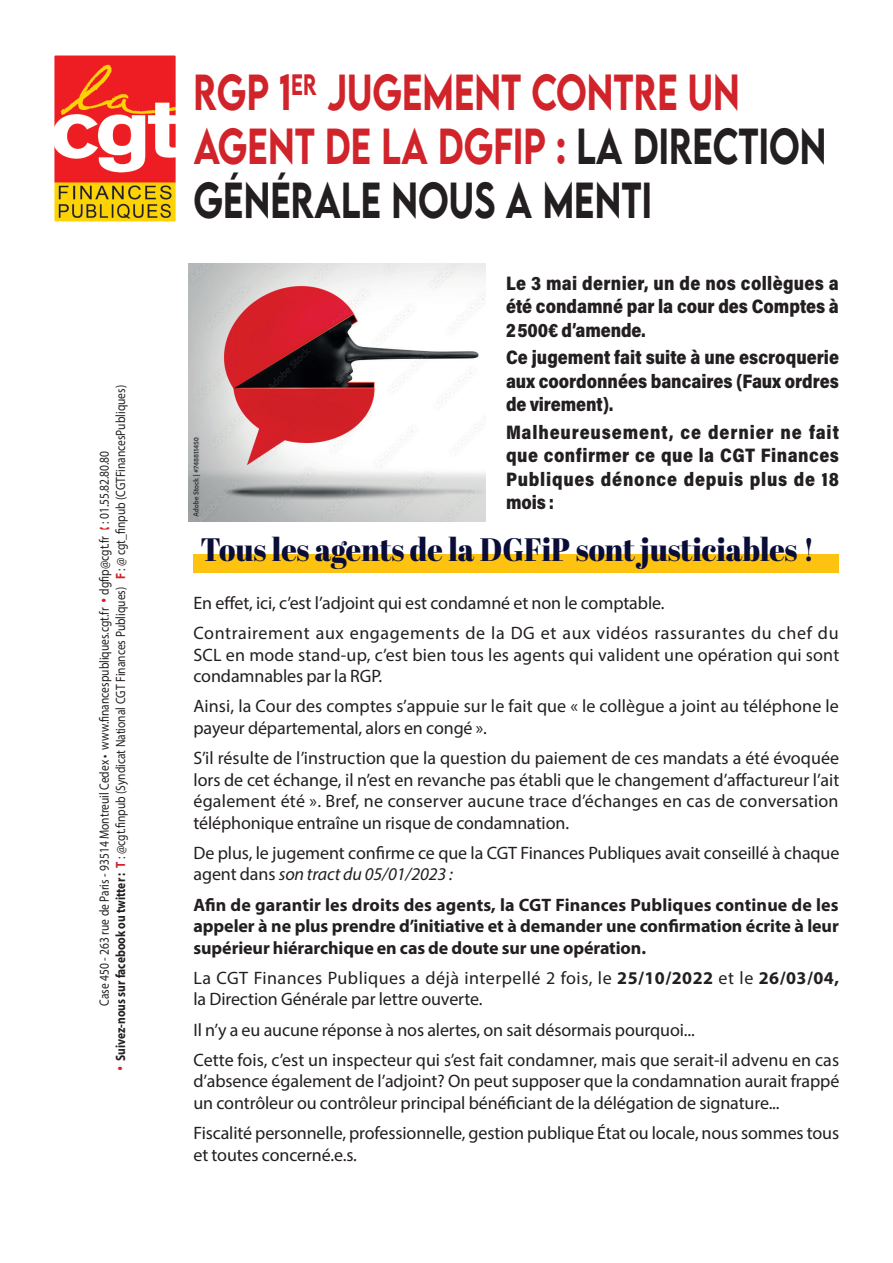
<style>
.page{position:relative;width:893px;height:1263px;background:#fff}
.page>*{position:absolute;margin:0;border:0;box-sizing:border-box;transform-origin:0 0}
.t1{font:500 45px/54px "LEMONMILK";color:#d1232a;scale:.77 1}
.t2{font:32.4px "Abril Fatface";color:#0a0d37;scale:.92 1}
.t3{font:900 19.5px/23.4px "Acumin Pro Semi Cond";color:#231f20;text-align:justify;scale:.9 1}
.t4{font:18px/21.6px "Myriad Pro";letter-spacing:-.005em;color:#231f20}
.t5{font:700 18px/21.6px "Myriad Pro";letter-spacing:-.005em;color:#231f20;text-align:justify}
.t6{font:18px/30.2px "Myriad Pro";letter-spacing:.03em;color:#231f20}
.t7{font:18px/21.6px "Myriad Pro";letter-spacing:.02em;color:#231f20}
.t8{font:13.5px "Myriad Pro";color:#231f20;scale:.85 1}
.s1{color:#d1232a}
.s2{font-weight:700}
.s3{font-weight:700;color:#d1232a}
.s4{color:#231f20}
.s5{font-style:italic}
</style>
<div class="page">
<img style="left:55px;top:57px;width:120px;height:163px">
<div style="left:51px;top:53px;width:128px;height:171px;border:3px solid #fff"></div>
<div style="left:193px;top:554px;width:646px;height:19px;background:#fec210"></div>
<img style="left:188px;top:264px;width:298px;height:257px">
<p class="t8" style="left:112px;top:1071px;width:809px;rotate:-90deg"><span class="s1">•</span> <span class="s2">Suivez-nous sur facebook ou twitter :</span> <span class="s3">T</span> : @cgt.finpub (Syndicat National CGT Finances Publiques) <span class="s3">F</span> : @ cgt_finpub (CGTFinancesPubliques)</p>
<p class="t8" style="left:96px;top:1006px;width:654px;rotate:-90deg">Case 450 - 263 rue de Paris - 93514 Montreuil Cedex • www.financespubliques.cgt.fr <span class="s1">•</span> dgfip@cgt.fr : 01.55.82.80.80</p>
<h1 class="t1" style="left:193px;top:65px;width:824px">RGP 1<sup>ER</sup> JUGEMENT CONTRE UN<br>AGENT DE LA DGFIP : <span class="s4">LA DIRECTION<br>GÉNÉRALE NOUS A MENTI</span></h1>
<p class="t3" style="left:506px;top:271px;width:371px">Le 3 mai dernier, un de nos collègues a été condamné par la cour des Comptes à 2500€ d’amende.</p>
<p class="t3" style="left:506px;top:345px;width:372px">Ce jugement fait suite à une escroquerie aux coordonnées bancaires (Faux ordres de virement).</p>
<p class="t3" style="left:506px;top:419px;width:372px">Malheureusement, ce dernier ne fait que confirmer ce que la CGT Finances Publiques dénonce depuis plus de 18 mois :</p>
<h2 class="t2" style="left:200px;top:527px;width:669px">Tous les agents de la DGFiP sont justiciables !</h2>
<p class="t6" style="left:193px;top:587px;width:647px">En effet, ici, c’est l’adjoint qui est condamné et non le comptable.<br>Contrairement aux engagements de la DG et aux vidéos rassurantes du chef du</p>
<p class="t4" style="left:193px;top:643px;width:647px">SCL en mode stand-up, c’est bien tous les agents qui valident une opération qui sont condamnables par la RGP.</p>
<p class="t4" style="left:193px;top:695px;width:647px">Ainsi, la Cour des comptes s’appuie sur le fait que « le collègue a joint au téléphone le payeur départemental, alors en congé ».</p>
<p class="t4" style="left:193px;top:747px;width:647px;text-align:justify">S’il résulte de l’instruction que la question du paiement de ces mandats a été évoquée lors de cet échange, il n’est en revanche pas établi que le changement d’affactureur l’ait également été ». Bref, ne conserver aucune trace d’échanges en cas de conversation téléphonique entraîne un risque de condamnation.</p>
<p class="t4" style="left:193px;top:842px;width:647px">De plus, le jugement confirme ce que la CGT Finances Publiques avait conseillé à chaque agent dans <span class="s5">son tract du 05/01/2023 :</span></p>
<p class="t5" style="left:193px;top:893px;width:647px">Afin de garantir les droits des agents, la CGT Finances Publiques continue de les appeler à ne plus prendre d’initiative et à demander une confirmation écrite à leur supérieur hiérarchique en cas de doute sur une opération.</p>
<p class="t7" style="left:193px;top:967px;width:647px">La CGT Finances Publiques a déjà interpellé 2 fois, le <span class="s2">25/10/2022</span> et le <span class="s2">26/03/04, </span>la Direction Générale par lettre ouverte.</p>
<p class="t4" style="left:193px;top:1014px;width:647px;line-height:30.2px">Il n’y a eu aucune réponse à nos alertes, on sait désormais pourquoi...<br>Cette fois, c’est un inspecteur qui s’est fait condamner, mais que serait-il advenu en cas</p>
<p class="t4" style="left:193px;top:1070px;width:647px">d’absence également de l’adjoint? On peut supposer que la condamnation aurait frappé un contrôleur ou contrôleur principal bénéficiant de la délégation de signature...</p>
<p class="t4" style="left:193px;top:1122px;width:647px">Fiscalité personnelle, professionnelle, gestion publique État ou locale, nous sommes tous et toutes concerné.e.s.</p>
</div>
